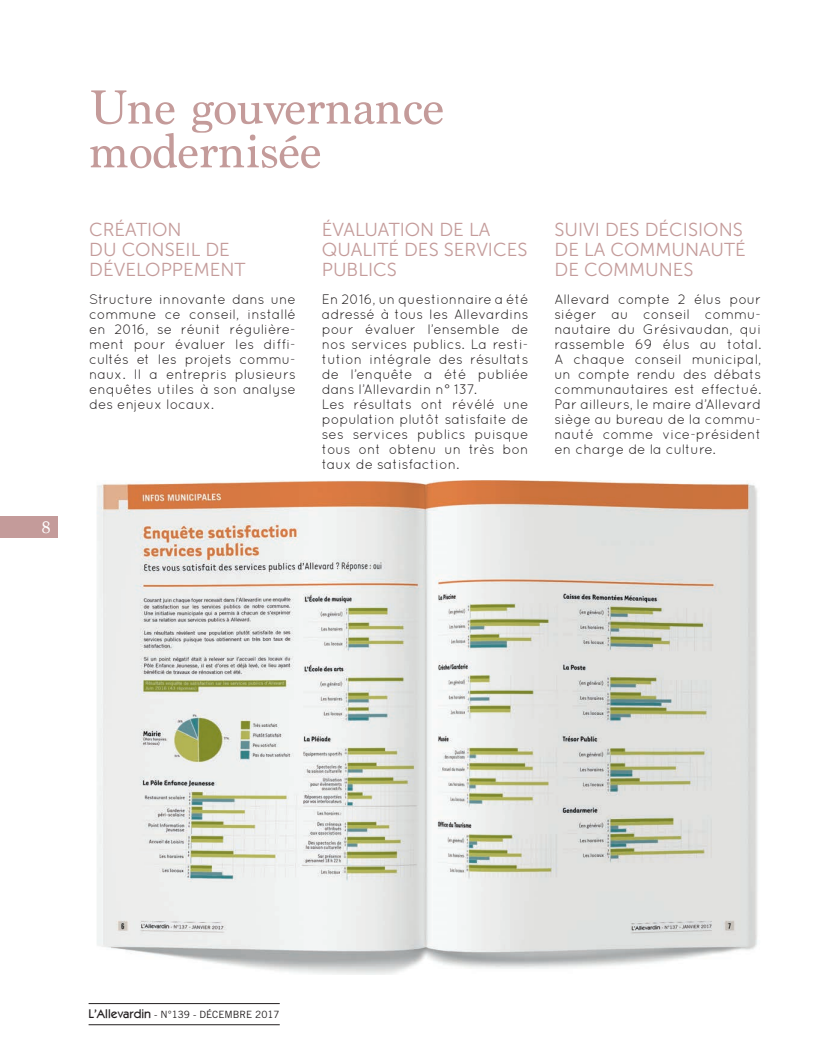
<style>
.page{position:relative;width:815px;height:1063px;background:#fff}
.page>*{position:absolute;margin:0;border:0;box-sizing:border-box;transform-origin:0 0}
.t1{font:50px/43.8px "Marion";color:#c49b9a}
.t2{font:18.75px/20px "Museo Sans 300";color:#c49b9a}
.t3{font:17.5px "Marion";color:#fff}
.t4{font:13.75px/15px "Quicksand";color:#231f20;text-align:justify}
.t5{font:10px "Trade Gothic LT Std";color:#231f20}
.s1{font-family:"Karat";font-weight:500;font-size:12.5px}
</style>
<div class="page">
<hr style="left:89px;top:1003px;width:191px;height:1px;background:#231f20">
<hr style="left:89px;top:1025px;width:191px;height:1px;background:#231f20">
<div style="left:0;top:517px;width:58px;height:21px;background:#c49b9a"></div>
<img style="left:97px;top:480px;width:661px;height:494px">
<p class="t3" style="left:42px;top:517px;width:10px">8</p>
<h1 class="t1" style="left:89px;top:86px;width:357px">Une gouvernance modernisée</h1>
<h2 class="t2" style="left:89px;top:220px;width:158px">CRÉATION<br>DU CONSEIL DE<br>DÉVELOPPEMENT</h2>
<h2 class="t2" style="left:322px;top:220px;width:207px">ÉVALUATION DE LA<br>QUALITÉ DES SERVICES<br>PUBLICS</h2>
<h2 class="t2" style="left:555px;top:220px;width:193px">SUIVI DES DÉCISIONS<br>DE LA COMMUNAUTÉ<br>DE COMMUNES</h2>
<p class="t4" style="left:89px;top:291px;width:208px">Structure innovante dans une commune ce conseil, installé en 2016, se réunit régulière&shy;ment pour évaluer les diffi&shy;cultés et les projets commu&shy;naux. Il a entrepris plusieurs enquêtes utiles à son analyse des enjeux locaux.</p>
<p class="t4" style="left:322px;top:291px;width:208px;text-align:left">En 2016, un questionnaire a été adressé à tous les Allevardins pour évaluer l’ensemble de nos services publics. La resti&shy;tution intégrale des résultats de l’enquête a été publiée dans l’Allevardin n° 137.<br>Les résultats ont révélé une population plutôt satisfaite de ses services publics puisque tous ont obtenu un très bon taux de satisfaction.</p>
<p class="t4" style="left:555px;top:291px;width:208px">Allevard compte 2 élus pour siéger au conseil commu&shy;nautaire du Grésivaudan, qui rassemble 69 élus au total.<br>A chaque conseil municipal, un compte rendu des débats communautaires est effectué.<br>Par ailleurs, le maire d’Allevard siège au bureau de la commu&shy;nauté comme vice-président en charge de la culture.</p>
<p class="t5" style="left:89px;top:1009px;width:193px"><span class="s1">L’Allevardin</span> - N°139 - DÉCEMBRE 2017</p>
</div>
